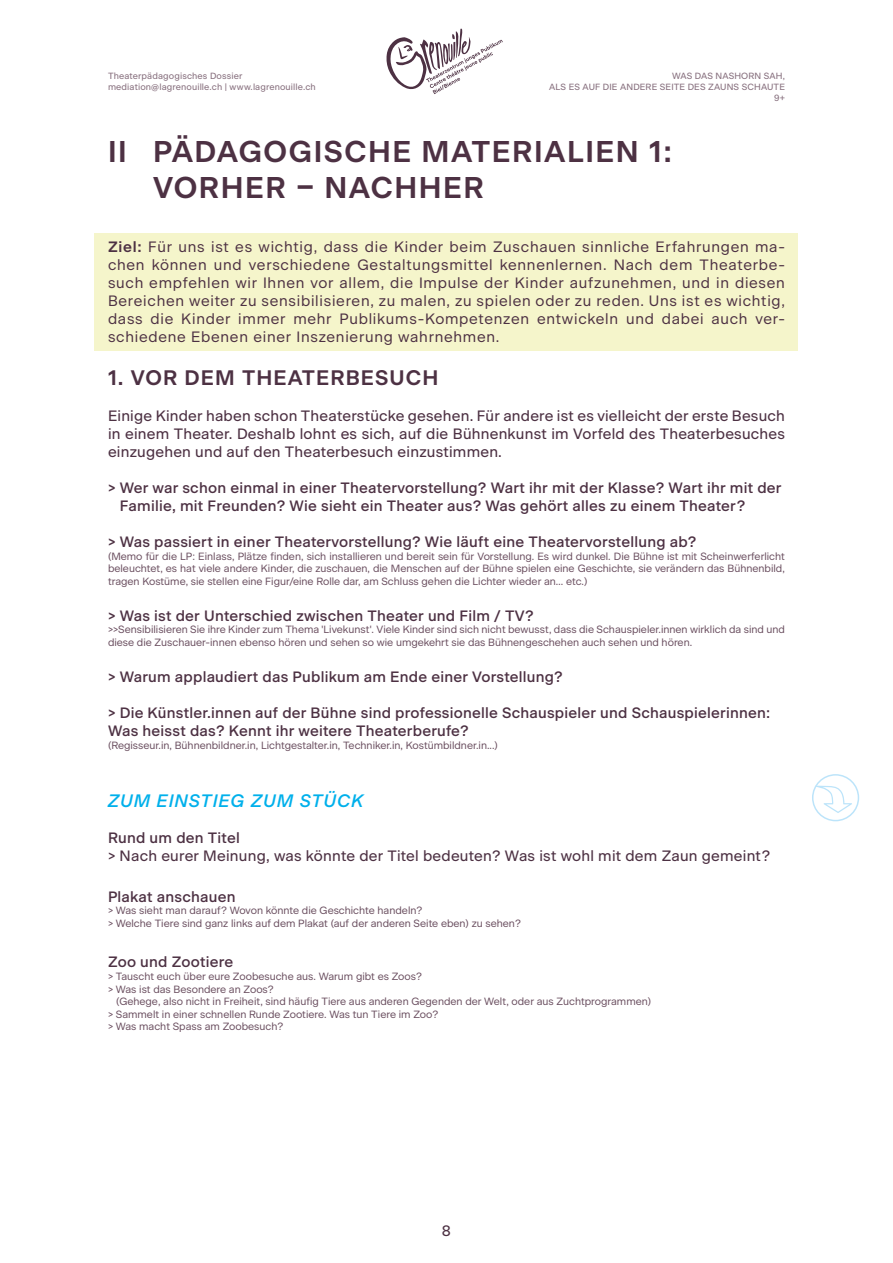
<style>
.page{position:relative;width:893px;height:1263px;background:#fff}
.page>*{position:absolute;margin:0;border:0;box-sizing:border-box;transform-origin:0 0}
.t1{font:600 30px/36px "Beausite Classic";letter-spacing:.05em;color:#4d3143}
.t2{font:600 21px "Beausite Classic";letter-spacing:.05em;color:#4d3143}
.t3{font:italic 500 18px "Beausite Classic";letter-spacing:.05em;color:#00b0eb}
.t4{font:500 15px/18px "Beausite Classic";letter-spacing:.015em;color:#4d3143}
.t5{font:15px/18px "Beausite Classic Clear";letter-spacing:.05em;color:#4d3143;text-align:justify}
.t6{font:15px/18px "Beausite Classic";letter-spacing:.015em;color:#4d3143;text-align:justify}
.t7{font:10.5px/12.6px "Beausite Classic Clear";color:#6a4e5f}
.t8{font:9px/10.8px "Beausite Classic";letter-spacing:.015em;color:#897280}
.s1{font-family:"Beausite Classic";font-weight:600}
</style>
<div class="page">
<div style="left:94px;top:233px;width:704px;height:118px;background:#f5f5cb"></div>
<svg style="left:386px;top:28px;width:117px;height:66px"></svg>
<svg style="left:812px;top:774px;width:47px;height:47px"></svg>
<p class="t8" style="left:108px;top:70px;width:209px">Theaterpädagogisches Dossier mediation@lagrenouille.ch | www.lagrenouille.ch</p>
<p class="t8" style="left:549px;top:70px;width:237px;text-align:right">WAS DAS NASHORN SAH,<br>ALS ES AUF DIE ANDERE SEITE DES ZAUNS SCHAUTE<br>9+</p>
<h1 class="t1" style="left:153px;top:131px;width:520px;text-indent:-45px">II PÄDAGOGISCHE MATERIALIEN 1:<br>VORHER – NACHHER</h1>
<p class="t5" style="left:108px;top:236px;width:678px"><span class="s1">Ziel:</span> Für uns ist es wichtig, dass die Kinder beim Zuschauen sinnliche Erfahrungen ma&shy;chen können und verschiedene Gestaltungsmittel kennenlernen. Nach dem Theaterbe&shy;such empfehlen wir Ihnen vor allem, die Impulse der Kinder aufzunehmen, und in diesen Bereichen weiter zu sensibilisieren, zu malen, zu spielen oder zu reden. Uns ist es wichtig, dass die Kinder immer mehr Publikums-Kompetenzen entwickeln und dabei auch ver&shy;schiedene Ebenen einer Inszenierung wahrnehmen.</p>
<h2 class="t2" style="left:108px;top:361px;width:332px">1. VOR DEM THEATERBESUCH</h2>
<p class="t6" style="left:108px;top:405px;width:678px">Einige Kinder haben schon Theaterstücke gesehen. Für andere ist es vielleicht der erste Besuch in einem Theater. Deshalb lohnt es sich, auf die Bühnenkunst im Vorfeld des Theaterbesuches einzugehen und auf den Theaterbesuch einzustimmen.</p>
<h3 class="t4" style="left:120px;top:477px;width:663px;text-indent:-12px">&gt; Wer war schon einmal in einer Theatervorstellung? Wart ihr mit der Klasse? Wart ihr mit der<br>Familie, mit Freunden? Wie sieht ein Theater aus? Was gehört alles zu einem Theater?</h3>
<h3 class="t4" style="left:108px;top:531px;width:590px">&gt; Was passiert in einer Theatervorstellung? Wie läuft eine Theatervorstellung ab?</h3>
<p class="t7" style="left:108px;top:549px;width:678px;text-align:justify">(Memo für die LP: Einlass, Plätze finden, sich installieren und bereit sein für Vorstellung. Es wird dunkel. Die Bühne ist mit Scheinwerferlicht beleuchtet, es hat viele andere Kinder, die zuschauen, die Menschen auf der Bühne spielen eine Geschichte, sie verändern das Bühnenbild, tragen Kostüme, sie stellen eine Figur/eine Rolle dar, am Schluss gehen die Lichter wieder an… etc.)</p>
<h3 class="t4" style="left:108px;top:605px;width:427px">&gt; Was ist der Unterschied zwischen Theater und Film / TV?</h3>
<p class="t7" style="left:108px;top:622px;width:678px">&gt;&gt;Sensibilisieren Sie ihre Kinder zum Thema 'Livekunst'. Viele Kinder sind sich nicht bewusst, dass die Schauspieler.innen wirklich da sind und diese die Zuschauer-innen ebenso hören und sehen so wie umgekehrt sie das Bühnengeschehen auch sehen und hören.</p>
<h3 class="t4" style="left:108px;top:666px;width:456px">&gt; Warum applaudiert das Publikum am Ende einer Vorstellung?</h3>
<h3 class="t4" style="left:108px;top:702px;width:664px">&gt; Die Künstler.innen auf der Bühne sind professionelle Schauspieler und Schauspielerinnen:<br>Was heisst das? Kennt ihr weitere Theaterberufe?</h3>
<p class="t7" style="left:108px;top:738px;width:391px">(Regisseur.in, Bühnenbildner.in, Lichtgestalter.in, Techniker.in, Kostümbildner.in...)</p>
<h3 class="t3" style="left:108px;top:787px;width:257px">ZUM EINSTIEG ZUM STÜCK</h3>
<h3 class="t4" style="left:108px;top:828px;width:133px">Rund um den Titel</h3>
<h3 class="t6" style="left:108px;top:845px;width:664px">&gt; Nach eurer Meinung, was könnte der Titel bedeuten? Was ist wohl mit dem Zaun gemeint?</h3>
<h3 class="t4" style="left:108px;top:886px;width:129px">Plakat anschauen</h3>
<p class="t7" style="left:108px;top:903px;width:414px">&gt; Was sieht man darauf? Wovon könnte die Geschichte handeln?<br>&gt; Welche Tiere sind ganz links auf dem Plakat (auf der anderen Seite eben) zu sehen?</p>
<h3 class="t4" style="left:108px;top:952px;width:127px">Zoo und Zootiere</h3>
<p class="t7" style="left:108px;top:969px;width:315px">&gt; Tauscht euch über eure Zoobesuche aus. Warum gibt es Zoos? &gt; Was ist das Besondere an Zoos?</p>
<p class="t7" style="left:108px;top:994px;width:545px;text-indent:8px">(Gehege, also nicht in Freiheit, sind häufig Tiere aus anderen Gegenden der Welt, oder aus Zuchtprogrammen) &gt; Sammelt in einer schnellen Runde Zootiere. Was tun Tiere im Zoo?<br>&gt; Was macht Spass am Zoobesuch?</p>
<h3 class="t6" style="left:442px;top:1220px;width:11px">8</h3>
</div>
